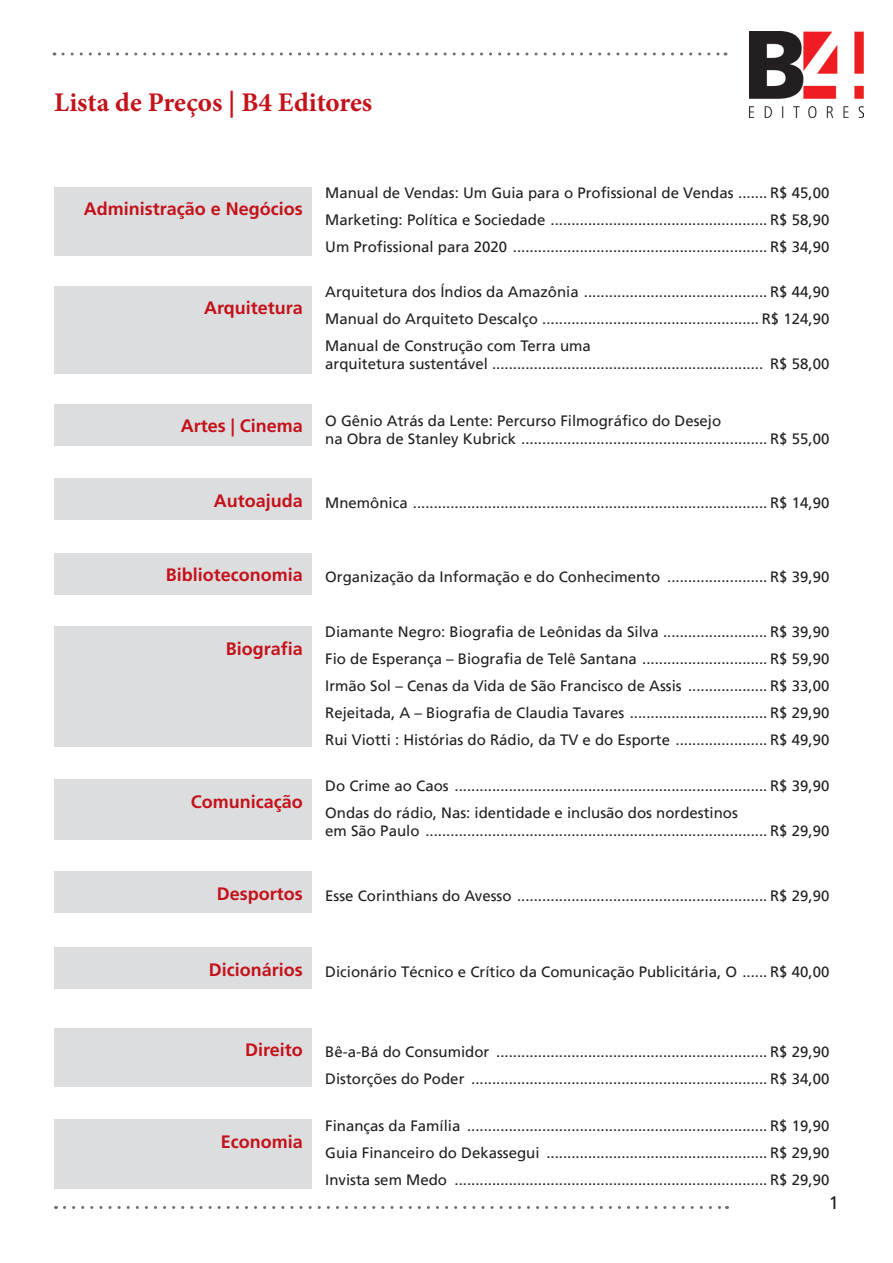
<style>
.page{position:relative;width:893px;height:1263px;background:#fff}
.page>*{position:absolute;margin:0;border:0;box-sizing:border-box;transform-origin:0 0}
.t1{font:700 27px "Minion Pro";color:#c4121a}
.t2{font:700 18px "Frutiger LT Std";color:#c4121a}
.t3{font:18px "Frutiger LT";color:#231f20}
.t4{font:15px/27px "Frutiger LT";color:#231f20;text-align:justify}
.s1{font-family:"Frutiger LT Std";font-weight:700;font-size:18px;color:#c4121a}
</style>
<div class="page">
<img style="left:749px;top:32px;width:115px;height:86px">
<svg style="left:63px;top:53px;width:663px;height:3px"></svg>
<svg style="left:64px;top:1206px;width:663px;height:3px"></svg>
<div style="left:54px;top:286px;width:257px;height:87px;background:#dcdddf"></div>
<div style="left:54px;top:478px;width:257px;height:42px;background:#dcdddf"></div>
<div style="left:54px;top:553px;width:257px;height:41px;background:#dcdddf"></div>
<div style="left:54px;top:626px;width:257px;height:120px;background:#dcdddf"></div>
<div style="left:54px;top:779px;width:257px;height:61px;background:#dcdddf"></div>
<div style="left:54px;top:872px;width:257px;height:41px;background:#dcdddf"></div>
<div style="left:54px;top:947px;width:257px;height:42px;background:#dcdddf"></div>
<div style="left:54px;top:1028px;width:257px;height:58px;background:#dcdddf"></div>
<div style="left:54px;top:1119px;width:257px;height:69px;background:#dcdddf"></div>
<div style="left:54px;top:404px;width:257px;height:41px;background:#dcdddf"></div>
<div style="left:54px;top:187px;width:257px;height:69px;background:#dcdddf"></div>
<h1 class="t1" style="left:54px;top:83px;width:320px">Lista de Preços | B4 Editores</h1>
<p class="t2" style="left:84px;top:199px;width:221px">Administração e Negócios</p>
<p class="t2" style="left:204px;top:297px;width:100px">Arquitetura</p>
<p class="t4" style="left:325px;top:180px;width:505px">Manual de Vendas: Um Guia para o Profissional de Vendas ....... R$ 45,00<br>Marketing: Política e Sociedade .................................................... R$ 58,90<br>Um Profissional para 2020 ............................................................. R$ 34,90</p>
<p class="t4" style="left:325px;top:279px;width:505px">Arquitetura dos Índios da Amazônia ............................................ R$ 44,90<br>Manual do Arquiteto Descalço .................................................... R$ 124,90<br>Manual de Construção com Terra uma</p>
<p class="t4" style="left:325px;top:351px;width:505px">arquitetura sustentável ................................................................. R$ 58,00</p>
<p class="t4" style="left:325px;top:412px;width:505px;line-height:18px;text-indent:-144px"><span class="s1">Artes | Cinema</span> O Gênio Atrás da Lente: Percurso Filmográfico do Desejo<br>na Obra de Stanley Kubrick ........................................................... R$ 55,00</p>
<p class="t4" style="left:214px;top:489px;width:617px"><span class="s1">Autoajuda</span> Mnemônica ..................................................................................... R$ 14,90</p>
<p class="t4" style="left:166px;top:563px;width:665px"><span class="s1">Biblioteconomia</span> Organização da Informação e do Conhecimento ........................ R$ 39,90</p>
<p class="t2" style="left:226px;top:638px;width:79px">Biografia</p>
<p class="t2" style="left:191px;top:791px;width:113px">Comunicação</p>
<p class="t4" style="left:325px;top:619px;width:505px">Diamante Negro: Biografia de Leônidas da Silva ......................... R$ 39,90<br>Fio de Esperança – Biografia de Telê Santana .............................. R$ 59,90<br>Irmão Sol – Cenas da Vida de São Francisco de Assis ................... R$ 33,00<br>Rejeitada, A – Biografia de Claudia Tavares ................................. R$ 29,90<br>Rui Viotti : Histórias do Rádio, da TV e do Esporte ...................... R$ 49,90</p>
<p class="t4" style="left:325px;top:772px;width:505px">Do Crime ao Caos ........................................................................... R$ 39,90<br>Ondas do rádio, Nas: identidade e inclusão dos nordestinos</p>
<p class="t4" style="left:325px;top:817px;width:505px">em São Paulo .................................................................................. R$ 29,90</p>
<p class="t4" style="left:217px;top:882px;width:614px"><span class="s1">Desportos</span> Esse Corinthians do Avesso ............................................................ R$ 29,90</p>
<p class="t4" style="left:209px;top:958px;width:622px"><span class="s1">Dicionários</span> Dicionário Técnico e Crítico da Comunicação Publicitária, O ...... R$ 40,00</p>
<p class="t4" style="left:245px;top:1039px;width:586px;text-align:right"><span class="s1">Direito</span> Bê-a-Bá do Consumidor ................................................................. R$ 29,90<br>Distorções do Poder ....................................................................... R$ 34,00</p>
<p class="t2" style="left:221px;top:1131px;width:84px">Economia</p>
<p class="t4" style="left:325px;top:1112px;width:505px">Finanças da Família ........................................................................ R$ 19,90<br>Guia Financeiro do Dekassegui ..................................................... R$ 29,90<br>Invista sem Medo ........................................................................... R$ 29,90</p>
<p class="t3" style="left:829px;top:1192px;width:12px">1</p>
</div>
